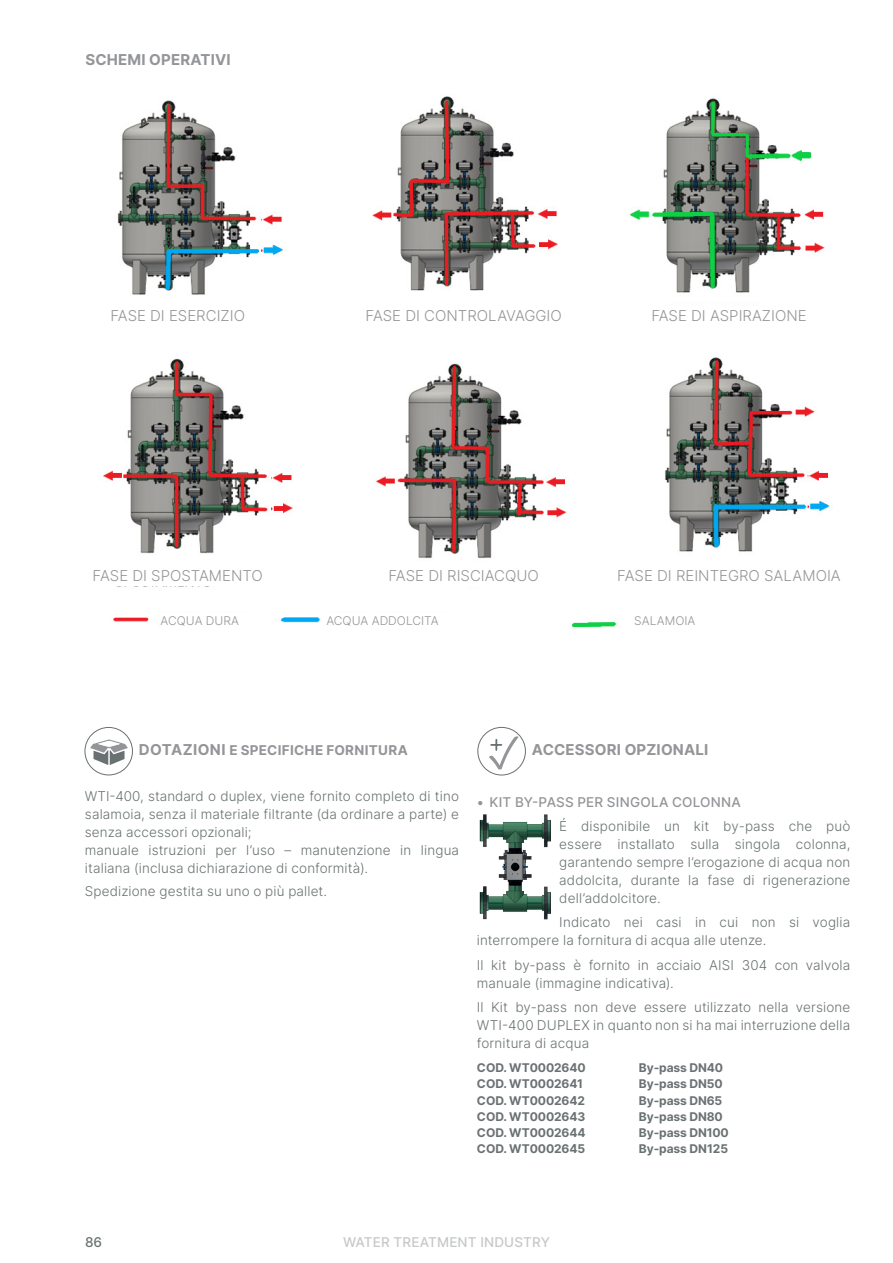
<style>
.page{position:relative;width:893px;height:1263px;background:#fff}
.page>*{position:absolute;margin:0;border:0;box-sizing:border-box;transform-origin:0 0}
.t1{font:300 15px "Inter";color:#939598}
.t2{font:700 15px "Inter";letter-spacing:.01em;color:#939598}
.t3{font:300 13.5px/18px "Inter";letter-spacing:.01em;color:#6a7173;text-align:justify}
.t4{font:700 13.5px "Inter";letter-spacing:.025em;color:#939598}
.t5{font:500 13.5px "Inter";letter-spacing:.02em;color:#939598}
.t6{font:500 13.5px "Inter";letter-spacing:.01em;color:#c7c8ca}
.t7{font:500 13.5px "Inter";color:#6a7173}
.t8{font:700 12px "Inter";letter-spacing:-.01em;color:#6a7173}
.t9{font:300 12px "Inter";color:#939598}
.s1{font-size:15px}
</style>
<div class="page">
<div style="left:478px;top:727px;width:48px;height:48px;border:1px solid #6a7173;border-radius:50%"></div>
<svg style="left:489px;top:736px;width:29px;height:33px"></svg>
<div style="left:85px;top:727px;width:48px;height:48px;border:1px solid #6a7173;border-radius:50%"></div>
<svg style="left:90px;top:739px;width:38px;height:26px"></svg>
<img style="left:103px;top:96px;width:727px;height:532px">
<div style="left:92px;top:306px;width:172px;height:20px;background:#fff"></div>
<div style="left:92px;top:566px;width:172px;height:20px;background:#fff"></div>
<div style="left:161px;top:613px;width:103px;height:20px;background:#fff"></div>
<div style="left:326px;top:613px;width:140px;height:20px;background:#fff"></div>
<div style="left:634px;top:613px;width:140px;height:20px;background:#fff"></div>
<div style="left:361px;top:306px;width:206px;height:20px;background:#fff"></div>
<div style="left:626px;top:306px;width:206px;height:20px;background:#fff"></div>
<div style="left:361px;top:566px;width:206px;height:20px;background:#fff"></div>
<div style="left:613px;top:566px;width:232px;height:20px;background:#fff"></div>
<img style="left:479px;top:814px;width:72px;height:106px">
<p class="t2" style="left:85px;top:49px;width:147px">SCHEMI OPERATIVI</p>
<p class="t1" style="left:110px;top:305px;width:136px">FASE DI ESERCIZIO</p>
<p class="t1" style="left:366px;top:305px;width:198px">FASE DI CONTROLAVAGGIO</p>
<p class="t1" style="left:651px;top:305px;width:157px">FASE DI ASPIRAZIONE</p>
<p class="t1" style="left:93px;top:565px;width:172px">FASE DI SPOSTAMENTO</p>
<p class="t9" style="left:161px;top:612px;width:80px">ACQUA DURA</p>
<p class="t9" style="left:326px;top:612px;width:114px">ACQUA ADDOLCITA</p>
<p class="t9" style="left:634px;top:612px;width:63px">SALAMOIA</p>
<p class="t1" style="left:389px;top:565px;width:152px">FASE DI RISCIACQUO</p>
<p class="t1" style="left:617px;top:565px;width:225px">FASE DI REINTEGRO SALAMOIA</p>
<p class="t4" style="left:139px;top:740px;width:271px"><span class="s1">DOTAZIONI</span> E SPECIFICHE FORNITURA</p>
<p class="t2" style="left:532px;top:738px;width:178px">ACCESSORI OPZIONALI</p>
<p class="t3" style="left:85px;top:787px;width:376px">WTI-400, standard o duplex, viene fornito completo di tino salamoia, senza il materiale filtrante (da ordinare a parte) e senza accessori opzionali;</p>
<p class="t3" style="left:85px;top:841px;width:376px">manuale istruzioni per l’uso – manutenzione in lingua italiana (inclusa dichiarazione di conformità).</p>
<p class="t3" style="left:85px;top:881px;width:244px">Spedizione gestita su uno o più pallet.</p>
<p class="t5" style="left:477px;top:792px;width:266px">• KIT BY-PASS PER SINGOLA COLONNA</p>
<p class="t3" style="left:559px;top:817px;width:293px">É disponibile un kit by-pass che può essere installato sulla singola colonna, garantendo sempre l’erogazione di acqua non addolcita, durante la fase di rigenerazione dell’addolcitore.</p>
<p class="t3" style="left:477px;top:913px;width:375px;text-indent:82px">Indicato nei casi in cui non si voglia interrompere la fornitura di acqua alle utenze.</p>
<p class="t3" style="left:477px;top:956px;width:375px">Il kit by-pass è fornito in acciaio AISI 304 con valvola manuale (immagine indicativa).</p>
<p class="t3" style="left:477px;top:998px;width:375px">Il Kit by-pass non deve essere utilizzato nella versione WTI-400 DUPLEX in quanto non si ha mai interruzione della fornitura di acqua</p>
<p class="t8" style="left:477px;top:1059px;width:110px">COD. WT0002640</p>
<p class="t8" style="left:639px;top:1059px;width:86px">By-pass DN40</p>
<p class="t8" style="left:477px;top:1075px;width:108px">COD. WT0002641</p>
<p class="t8" style="left:639px;top:1075px;width:85px">By-pass DN50</p>
<p class="t8" style="left:477px;top:1091px;width:109px">COD. WT0002642</p>
<p class="t8" style="left:639px;top:1091px;width:85px">By-pass DN65</p>
<p class="t8" style="left:477px;top:1107px;width:110px">COD. WT0002643</p>
<p class="t8" style="left:639px;top:1107px;width:85px">By-pass DN80</p>
<p class="t8" style="left:477px;top:1124px;width:110px">COD. WT0002644</p>
<p class="t8" style="left:639px;top:1124px;width:91px">By-pass DN100</p>
<p class="t8" style="left:477px;top:1140px;width:110px">COD. WT0002645</p>
<p class="t8" style="left:639px;top:1140px;width:91px">By-pass DN125</p>
<p class="t7" style="left:85px;top:1232px;width:19px">86</p>
<p class="t6" style="left:343px;top:1232px;width:208px">WATER TREATMENT INDUSTRY</p>
</div>
